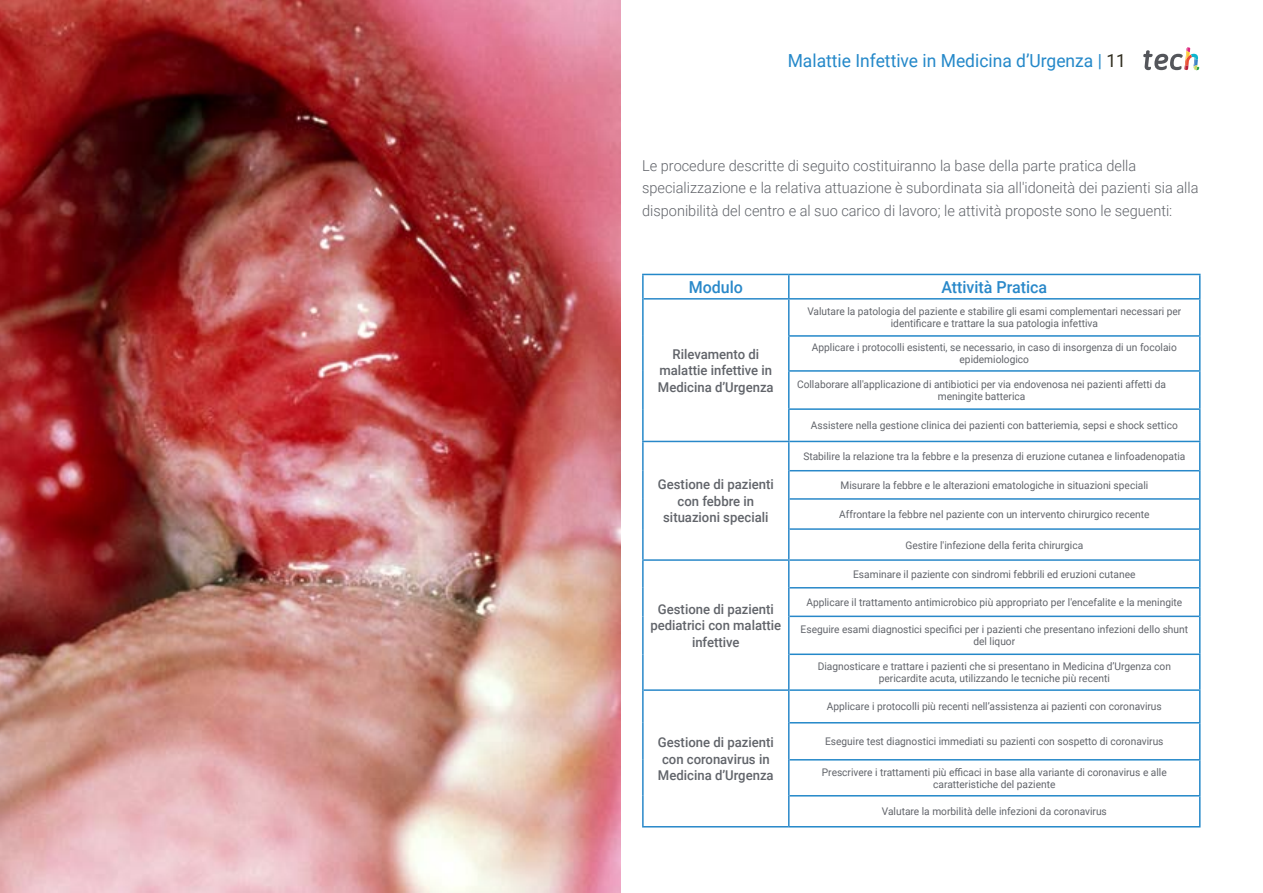
<style>
.page{position:relative;width:1263px;height:893px;background:#fff}
.page>*{position:absolute;margin:0;border:0;box-sizing:border-box;transform-origin:0 0}
.t1{font:18px "Roboto";color:#2488c9}
.t2{font:500 16.5px "Roboto";color:#2988c9}
.t3{font:300 15px/22.5px "Roboto";color:#61646a}
.t4{font:500 13.5px/16.5px "Roboto";color:#61646a;text-align:center}
.t5{font:10.5px/12px "Roboto";color:#61646a;text-align:center}
.s1{color:#312e20}
</style>
<div class="page">
<svg style="left:1143px;top:47px;width:56px;height:24px"></svg>
<hr style="left:642px;top:826px;width:147px;height:1px;background:#2988c9">
<hr style="left:642px;top:561px;width:2px;height:27px;background:#2988c9">
<hr style="left:642px;top:588px;width:2px;height:28px;background:#2988c9">
<svg style="left:788px;top:561px;width:1px;height:55px"></svg>
<hr style="left:642px;top:616px;width:2px;height:38px;background:#2988c9">
<hr style="left:788px;top:616px;width:1px;height:38px;background:#2988c9">
<hr style="left:642px;top:654px;width:2px;height:36px;background:#2988c9">
<hr style="left:788px;top:654px;width:1px;height:36px;background:#2988c9">
<hr style="left:642px;top:690px;width:2px;height:33px;background:#2988c9">
<hr style="left:788px;top:690px;width:1px;height:33px;background:#2988c9">
<hr style="left:642px;top:723px;width:2px;height:37px;background:#2988c9">
<hr style="left:788px;top:723px;width:1px;height:37px;background:#2988c9">
<hr style="left:642px;top:760px;width:2px;height:36px;background:#2988c9">
<hr style="left:788px;top:760px;width:1px;height:36px;background:#2988c9">
<hr style="left:642px;top:796px;width:2px;height:30px;background:#2988c9">
<hr style="left:788px;top:796px;width:1px;height:30px;background:#2988c9">
<hr style="left:789px;top:470px;width:410px;height:1px;background:#2988c9">
<hr style="left:789px;top:498px;width:410px;height:2px;background:#2988c9">
<hr style="left:789px;top:528px;width:410px;height:2px;background:#2988c9">
<hr style="left:789px;top:559px;width:410px;height:2px;background:#2988c9">
<hr style="left:789px;top:587px;width:410px;height:1px;background:#2988c9">
<hr style="left:789px;top:616px;width:410px;height:1px;background:#2988c9">
<hr style="left:644px;top:298px;width:144px;height:2px;background:#2988c9">
<hr style="left:642px;top:299px;width:2px;height:37px;background:#2488c9">
<hr style="left:642px;top:336px;width:2px;height:35px;background:#2488c9">
<hr style="left:642px;top:371px;width:2px;height:38px;background:#2488c9">
<hr style="left:642px;top:409px;width:2px;height:32px;background:#2488c9">
<hr style="left:788px;top:300px;width:1px;height:35px;background:#2988c9">
<hr style="left:644px;top:689px;width:144px;height:2px;background:#2988c9">
<hr style="left:642px;top:274px;width:147px;height:1px;background:#2488c9">
<hr style="left:642px;top:275px;width:2px;height:24px;background:#2488c9">
<hr style="left:789px;top:274px;width:411px;height:1px;background:#2488c9">
<svg style="left:788px;top:275px;width:1px;height:23px"></svg>
<svg style="left:1199px;top:275px;width:1px;height:23px"></svg>
<hr style="left:788px;top:298px;width:412px;height:2px;background:#2488c9">
<hr style="left:1199px;top:300px;width:1px;height:35px;background:#2488c9">
<hr style="left:788px;top:337px;width:1px;height:33px;background:#2488c9">
<hr style="left:1199px;top:337px;width:1px;height:33px;background:#2488c9">
<hr style="left:788px;top:370px;width:412px;height:2px;background:#2488c9">
<hr style="left:788px;top:372px;width:1px;height:36px;background:#2488c9">
<hr style="left:1199px;top:372px;width:1px;height:36px;background:#2488c9">
<hr style="left:788px;top:410px;width:1px;height:31px;background:#2488c9">
<hr style="left:1199px;top:410px;width:1px;height:31px;background:#2488c9">
<hr style="left:789px;top:653px;width:411px;height:2px;background:#2488c9">
<hr style="left:789px;top:689px;width:411px;height:2px;background:#2488c9">
<hr style="left:789px;top:722px;width:411px;height:1px;background:#2488c9">
<hr style="left:789px;top:759px;width:411px;height:1px;background:#2488c9">
<hr style="left:789px;top:795px;width:411px;height:1px;background:#2488c9">
<hr style="left:789px;top:826px;width:411px;height:1px;background:#2488c9">
<hr style="left:788px;top:335px;width:412px;height:2px;background:#2488c9">
<hr style="left:788px;top:408px;width:412px;height:2px;background:#2488c9">
<hr style="left:789px;top:441px;width:411px;height:1px;background:#2488c9">
<svg style="left:1199px;top:442px;width:1px;height:57px"></svg>
<hr style="left:1199px;top:499px;width:1px;height:30px;background:#2488c9">
<hr style="left:1199px;top:529px;width:1px;height:31px;background:#2488c9">
<svg style="left:1199px;top:560px;width:1px;height:56px"></svg>
<hr style="left:1199px;top:616px;width:1px;height:37px;background:#2488c9">
<hr style="left:1199px;top:655px;width:1px;height:34px;background:#2488c9">
<hr style="left:1199px;top:691px;width:1px;height:31px;background:#2488c9">
<hr style="left:1199px;top:723px;width:1px;height:36px;background:#2488c9">
<hr style="left:1199px;top:760px;width:1px;height:35px;background:#2488c9">
<hr style="left:1199px;top:796px;width:1px;height:30px;background:#2488c9">
<hr style="left:642px;top:441px;width:147px;height:1px;background:#2988c9">
<hr style="left:642px;top:442px;width:2px;height:29px;background:#2988c9">
<hr style="left:642px;top:471px;width:2px;height:28px;background:#2988c9">
<svg style="left:788px;top:442px;width:1px;height:57px"></svg>
<hr style="left:642px;top:499px;width:2px;height:30px;background:#2988c9">
<hr style="left:788px;top:499px;width:1px;height:30px;background:#2988c9">
<hr style="left:642px;top:529px;width:2px;height:30px;background:#2988c9">
<hr style="left:788px;top:529px;width:1px;height:30px;background:#2988c9">
<hr style="left:642px;top:559px;width:147px;height:2px;background:#2988c9">
<img style="left:0;top:0;width:621px;height:893px">
<h1 class="t1" style="left:788px;top:48px;width:340px">Malattie Infettive in Medicina d’Urgenza | <span class="s1">11</span></h1>
<p class="t3" style="left:642px;top:154px;width:558px">Le procedure descritte di seguito costituiranno la base della parte pratica della specializzazione e la relativa attuazione è subordinata sia all'idoneità dei pazienti sia alla disponibilità del centro e al suo carico di lavoro; le attività proposte sono le seguenti:</p>
<h2 class="t2" style="left:689px;top:275px;width:56px">Modulo</h2>
<h2 class="t2" style="left:941px;top:275px;width:107px">Attività Pratica</h2>
<p class="t4" style="left:658px;top:345px;width:117px">Rilevamento di malattie infettive in<br>Medicina d’Urgenza</p>
<p class="t4" style="left:658px;top:476px;width:117px">Gestione di pazienti con febbre in situazioni speciali</p>
<p class="t4" style="left:650px;top:600px;width:132px">Gestione di pazienti pediatrici con malattie infettive</p>
<p class="t4" style="left:658px;top:733px;width:117px;text-align:left">Gestione di pazienti con coronavirus in<br>Medicina d’Urgenza</p>
<p class="t5" style="left:807px;top:305px;width:376px">Valutare la patologia del paziente e stabilire gli esami complementari necessari per identificare e trattare la sua patologia infettiva</p>
<p class="t5" style="left:812px;top:341px;width:366px">Applicare i protocolli esistenti, se necessario, in caso di insorgenza di un focolaio epidemiologico</p>
<p class="t5" style="left:797px;top:378px;width:371px">Collaborare all'applicazione di antibiotici per via endovenosa nei pazienti affetti da meningite batterica</p>
<p class="t5" style="left:811px;top:419px;width:368px">Assistere nella gestione clinica dei pazienti con batteriemia, sepsi e shock settico</p>
<p class="t5" style="left:803px;top:450px;width:384px">Stabilire la relazione tra la febbre e la presenza di eruzione cutanea e linfoadenopatia</p>
<p class="t5" style="left:840px;top:479px;width:309px">Misurare la febbre e le alterazioni ematologiche in situazioni speciali</p>
<p class="t5" style="left:839px;top:508px;width:312px">Affrontare la febbre nel paziente con un intervento chirurgico recente</p>
<p class="t5" style="left:905px;top:538px;width:179px">Gestire l'infezione della ferita chirurgica</p>
<p class="t5" style="left:853px;top:568px;width:284px">Esaminare il paziente con sindromi febbrili ed eruzioni cutanee</p>
<p class="t5" style="left:806px;top:596px;width:377px">Applicare il trattamento antimicrobico più appropriato per l'encefalite e la meningite</p>
<p class="t5" style="left:801px;top:623px;width:389px">Eseguire esami diagnostici specifici per i pazienti che presentano infezioni dello shunt del liquor</p>
<p class="t5" style="left:818px;top:660px;width:355px">Diagnosticare e trattare i pazienti che si presentano in Medicina d’Urgenza con pericardite acuta, utilizzando le tecniche più recenti</p>
<p class="t5" style="left:827px;top:700px;width:336px">Applicare i protocolli più recenti nell’assistenza ai pazienti con coronavirus</p>
<p class="t5" style="left:825px;top:735px;width:340px">Eseguire test diagnostici immediati su pazienti con sospetto di coronavirus</p>
<p class="t5" style="left:822px;top:766px;width:346px">Prescrivere i trattamenti più efficaci in base alla variante di coronavirus e alle caratteristiche del paziente</p>
<p class="t5" style="left:882px;top:805px;width:227px">Valutare la morbilità delle infezioni da coronavirus</p>
</div>
